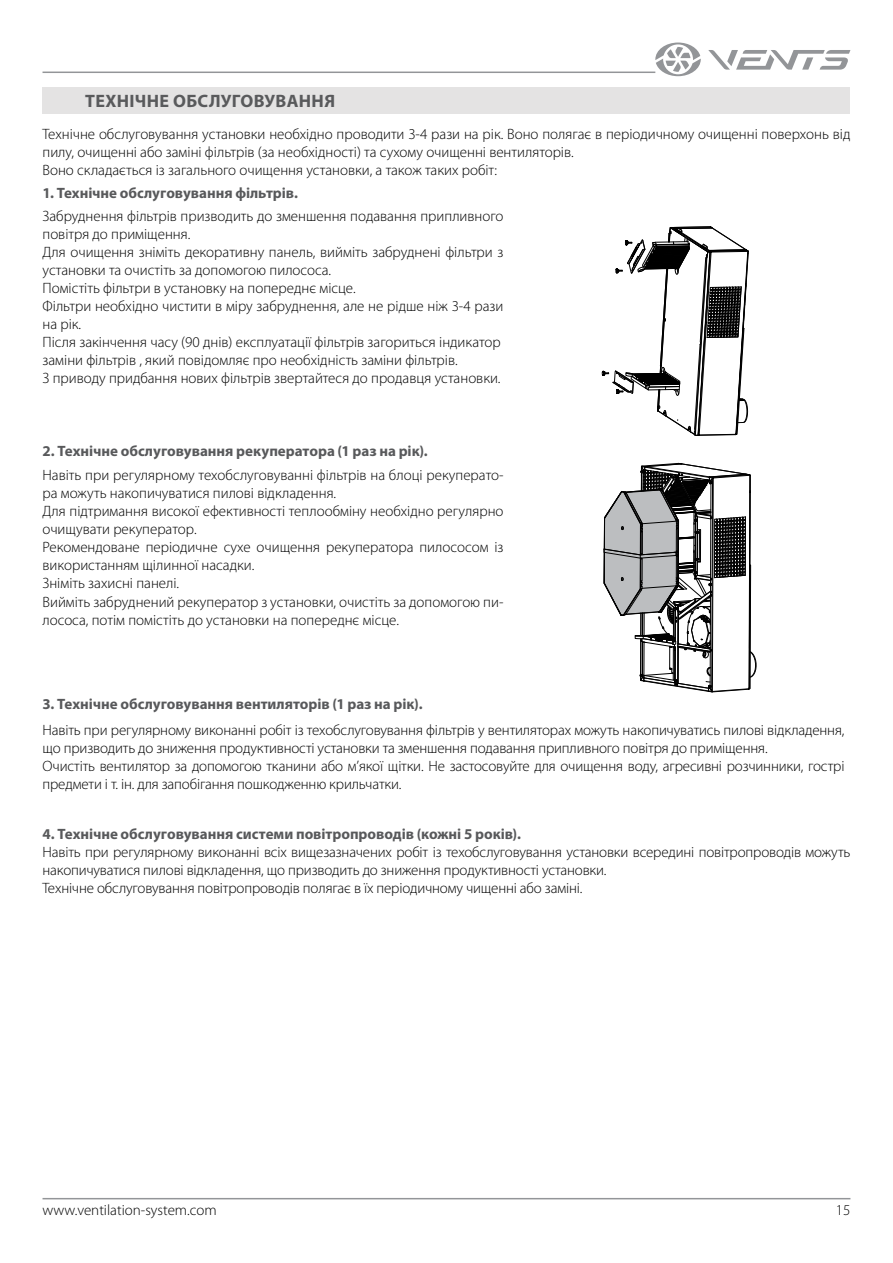
<style>
.page{position:relative;width:893px;height:1263px;background:#fff}
.page>*{position:absolute;margin:0;border:0;box-sizing:border-box;transform-origin:0 0}
.t1{font:700 18px "Myriad Pro";letter-spacing:.02em;color:#595a5c}
.t2{font:300 15px/18px "Myriad Pro";color:#000}
.t3{font:700 15px "Myriad Pro";color:#58595b}
</style>
<div class="page">
<hr style="left:43px;top:1198px;width:807px;height:1px;background:#939598">
<hr style="left:43px;top:72px;width:612px;height:1px;background:#939598">
<svg style="left:708px;top:50px;width:142px;height:20px"></svg>
<svg style="left:655px;top:43px;width:46px;height:33px"></svg>
<div style="left:43px;top:87px;width:807px;height:27px;background:#e4e3e3"></div>
<svg style="left:602px;top:226px;width:154px;height:467px"></svg>
<p class="t1" style="left:85px;top:89px;width:251px">ТЕХНІЧНЕ ОБСЛУГОВУВАННЯ</p>
<p class="t2" style="left:43px;top:125px;width:809px">Технічне обслуговування установки необхідно проводити 3-4 рази на рік. Воно полягає в періодичному очищенні поверхонь від пилу, очищенні або заміні фільтрів (за необхідності) та сухому очищенні вентиляторів.<br>Воно складається із загального очищення установки, а також таких робіт:</p>
<p class="t3" style="left:43px;top:183px;width:257px">1. Технічне обслуговування фільтрів.</p>
<p class="t2" style="left:43px;top:208px;width:462px">Забруднення фільтрів призводить до зменшення подавання припливного повітря до приміщення.<br>Для очищення зніміть декоративну панель, вийміть забруднені фільтри з установки та очистіть за допомогою пилососа.<br>Помістіть фільтри в установку на попереднє місце.<br>Фільтри необхідно чистити в міру забруднення, але не рідше ніж 3-4 рази на рік.<br>Після закінчення часу (90 днів) експлуатації фільтрів загориться індикатор заміни фільтрів , який повідомляє про необхідність заміни фільтрів.<br>З приводу придбання нових фільтрів звертайтеся до продавця установки.</p>
<p class="t3" style="left:43px;top:441px;width:387px">2. Технічне обслуговування рекуператора (1 раз на рік).</p>
<p class="t2" style="left:43px;top:467px;width:462px">Навіть при регулярному техобслуговуванні фільтрів на блоці рекуперато&shy;ра можуть накопичуватися пилові відкладення.<br>Для підтримання високої ефективності теплообміну необхідно регулярно очищувати рекуператор.<br>Рекомендоване періодичне сухе очищення рекуператора пилососом із використанням щілинної насадки.<br>Зніміть захисні панелі.<br>Вийміть забруднений рекуператор з установки, очистіть за допомогою пи&shy;лососа, потім помістіть до установки на попереднє місце.</p>
<p class="t3" style="left:43px;top:694px;width:382px">3. Технічне обслуговування вентиляторів (1 раз на рік).</p>
<p class="t2" style="left:43px;top:721px;width:803px">Навіть при регулярному виконанні робіт із техобслуговування фільтрів у вентиляторах можуть накопичуватись пилові відкладення, що призводить до зниження продуктивності установки та зменшення подавання припливного повітря до приміщення.<br>Очистіть вентилятор за допомогою тканини або м’якої щітки. Не застосовуйте для очищення воду, агресивні розчинники, гострі предмети і т. ін. для запобігання пошкодженню крильчатки.</p>
<p class="t3" style="left:43px;top:824px;width:480px">4. Технічне обслуговування системи повітропроводів (кожні 5 років).</p>
<p class="t2" style="left:43px;top:843px;width:809px">Навіть при регулярному виконанні всіх вищезазначених робіт із техобслуговування установки всередині повітропроводів можуть накопичуватися пилові відкладення, що призводить до зниження продуктивності установки.<br>Технічне обслуговування повітропроводів полягає в їх періодичному чищенні або заміні.</p>
<p class="t2" style="left:43px;top:1201px;width:176px">www.ventilation-system.com</p>
<p class="t2" style="left:836px;top:1202px;width:16px">15</p>
</div>
